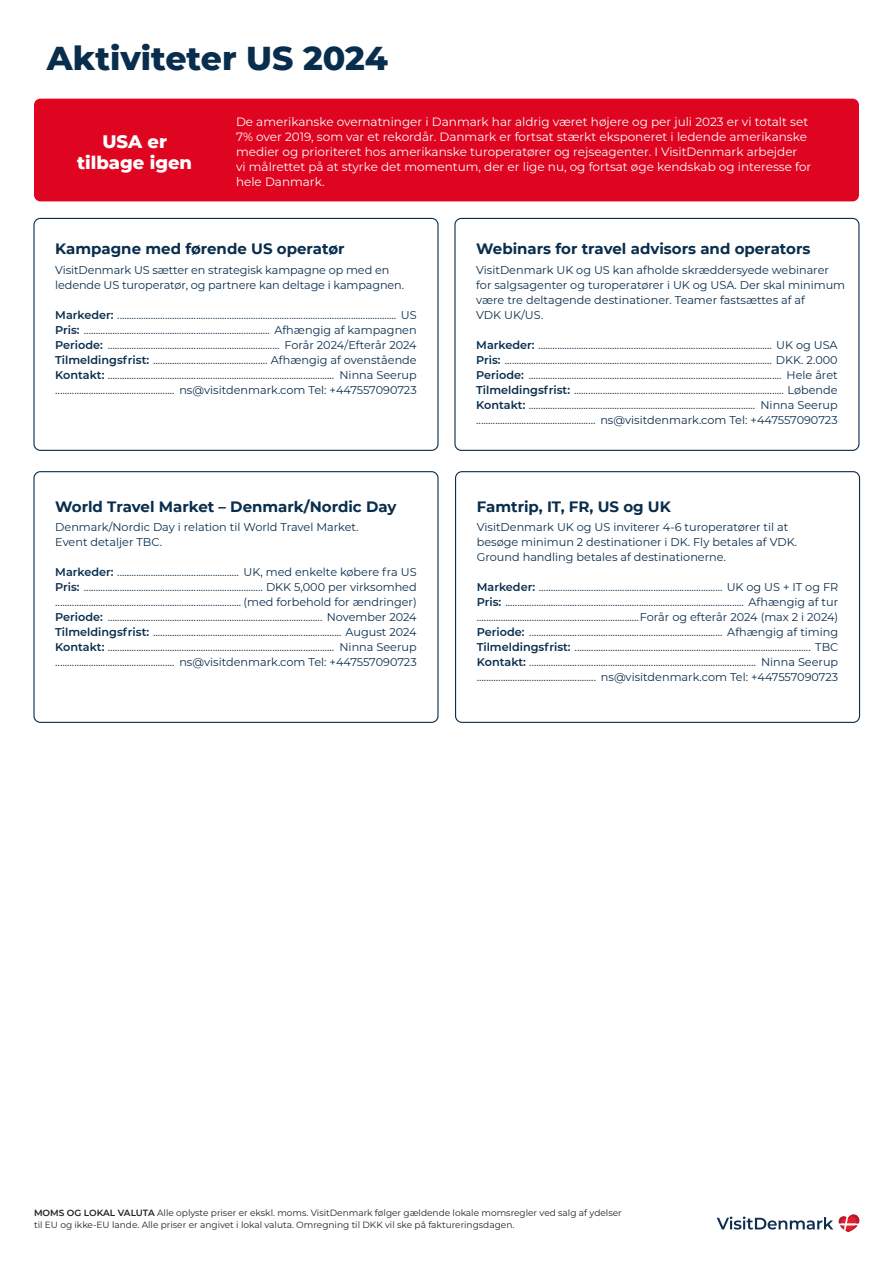
<style>
.page{position:relative;width:893px;height:1263px;background:#fff}
.page>*{position:absolute;margin:0;border:0;box-sizing:border-box;transform-origin:0 0}
.t1{font:800 33px "Visit Denmark";color:#092d4c}
.t2{font:800 18px/21px "Visit Denmark";color:#fff;text-align:center}
.t3{font:700 15px "Visit Denmark";color:#092d4c}
.t4{font:12px/15px "Visit Denmark";color:#fff}
.t5{font:11.25px/15px "Visit Denmark";color:#092d4c}
.t6{font:9px/12px "Visit Denmark";color:#231f20}
.s1{font-weight:600}
</style>
<div class="page">
<div style="left:33px;top:218px;width:406px;height:233px;border:1px solid #092d4c;border-radius:6px"></div>
<div style="left:33px;top:471px;width:406px;height:252px;border:1px solid #092d4c;border-radius:6px"></div>
<div style="left:455px;top:471px;width:405px;height:252px;border:1px solid #092d4c;border-radius:6px"></div>
<div style="left:454px;top:218px;width:405px;height:233px;border:1px solid #092d4c;border-radius:6px"></div>
<svg style="left:717px;top:1214px;width:143px;height:18px"></svg>
<div style="left:34px;top:99px;width:825px;height:102px;background:#df041f;border-radius:6px"></div>
<h1 class="t1" style="left:47px;top:37px;width:343px">Aktiviteter US 2024</h1>
<h2 class="t2" style="left:77px;top:131px;width:116px">USA er tilbage igen</h2>
<p class="t4" style="left:236px;top:114px;width:577px">De amerikanske overnatninger i Danmark har aldrig været højere og per juli 2023 er vi totalt set 7% over 2019, som var et rekordår. Danmark er fortsat stærkt eksponeret i ledende amerikanske medier og prioriteret hos amerikanske turoperatører og rejseagenter. I VisitDenmark arbejder<br>vi målrettet på at styrke det momentum, der er lige nu, og fortsat øge kendskab og interesse for hele Danmark.</p>
<h3 class="t3" style="left:55px;top:240px;width:291px">Kampagne med førende US operatør</h3>
<p class="t5" style="left:55px;top:262px;width:350px">VisitDenmark US sætter en strategisk kampagne op med en ledende US turoperatør, og partnere kan deltage i kampagnen.</p>
<p class="t5" style="left:55px;top:307px;width:363px;text-align:justify"><span class="s1">Markeder:</span> ..................................................................................................................... US <span class="s1">Pris:</span> .............................................................................. Afhængig af kampagnen <span class="s1">Periode:</span> ........................................................................ Forår 2024/Efterår 2024<br><span class="s1">Tilmeldingsfrist:</span> ................................................ Afhængig af ovenstående <span class="s1">Kontakt:</span> ............................................................................................... Ninna Seerup .................................................. ns@visitdenmark.com Tel: +447557090723</p>
<h3 class="t3" style="left:55px;top:497px;width:343px">World Travel Market – Denmark/Nordic Day</h3>
<p class="t5" style="left:55px;top:520px;width:305px">Denmark/Nordic Day i relation til World Travel Market.<br>Event detaljer TBC.</p>
<p class="t5" style="left:55px;top:565px;width:363px;text-align:justify"><span class="s1">Markeder:</span> ................................................... UK, med enkelte købere fra US <span class="s1">Pris:</span> ........................................................................... DKK 5,000 per virksomhed .............................................................................. (med forbehold for ændringer)<br><span class="s1">Periode:</span> .......................................................................................... November 2024<br><span class="s1">Tilmeldingsfrist:</span> ............................................................................... August 2024<br><span class="s1">Kontakt:</span> ............................................................................................... Ninna Seerup .................................................. ns@visitdenmark.com Tel: +447557090723</p>
<h3 class="t3" style="left:476px;top:240px;width:336px">Webinars for travel advisors and operators</h3>
<p class="t5" style="left:476px;top:262px;width:370px">VisitDenmark UK og US kan afholde skræddersyede webinarer for salgsagenter og turoperatører i UK og USA. Der skal minimum være tre deltagende destinationer. Teamer fastsættes af af<br>VDK UK/US.</p>
<p class="t5" style="left:476px;top:337px;width:363px;text-align:justify"><span class="s1">Markeder:</span> .................................................................................................. UK og USA <span class="s1">Pris:</span> ................................................................................................................ DKK. 2.000<br><span class="s1">Periode:</span> .......................................................................................................... Hele året <span class="s1">Tilmeldingsfrist:</span> ........................................................................................ Løbende <span class="s1">Kontakt:</span> ............................................................................................... Ninna Seerup .................................................. ns@visitdenmark.com Tel: +447557090723</p>
<h3 class="t3" style="left:477px;top:497px;width:195px">Famtrip, IT, FR, US og UK</h3>
<p class="t5" style="left:477px;top:520px;width:322px">VisitDenmark UK og US inviterer 4-6 turoperatører til at besøge minimun 2 destinationer i DK. Fly betales af VDK.<br>Ground handling betales af destinationerne.</p>
<p class="t5" style="left:477px;top:580px;width:363px;text-align:justify"><span class="s1">Markeder:</span> ............................................................................. UK og US + IT og FR <span class="s1">Pris:</span> .................................................................................................... Afhængig af tur ....................................................................Forår og efterår 2024 (max 2 i 2024)<br><span class="s1">Periode:</span> ................................................................................. Afhængig af timing <span class="s1">Tilmeldingsfrist:</span> ................................................................................................... TBC <span class="s1">Kontakt:</span> ............................................................................................... Ninna Seerup .................................................. ns@visitdenmark.com Tel: +447557090723</p>
<p class="t6" style="left:34px;top:1206px;width:589px"><span class="s1">MOMS OG LOKAL VALUTA</span> Alle oplyste priser er ekskl. moms. VisitDenmark følger gældende lokale momsregler ved salg af ydelser til EU og ikke-EU lande. Alle priser er angivet i lokal valuta. Omregning til DKK vil ske på faktureringsdagen.</p>
</div>
